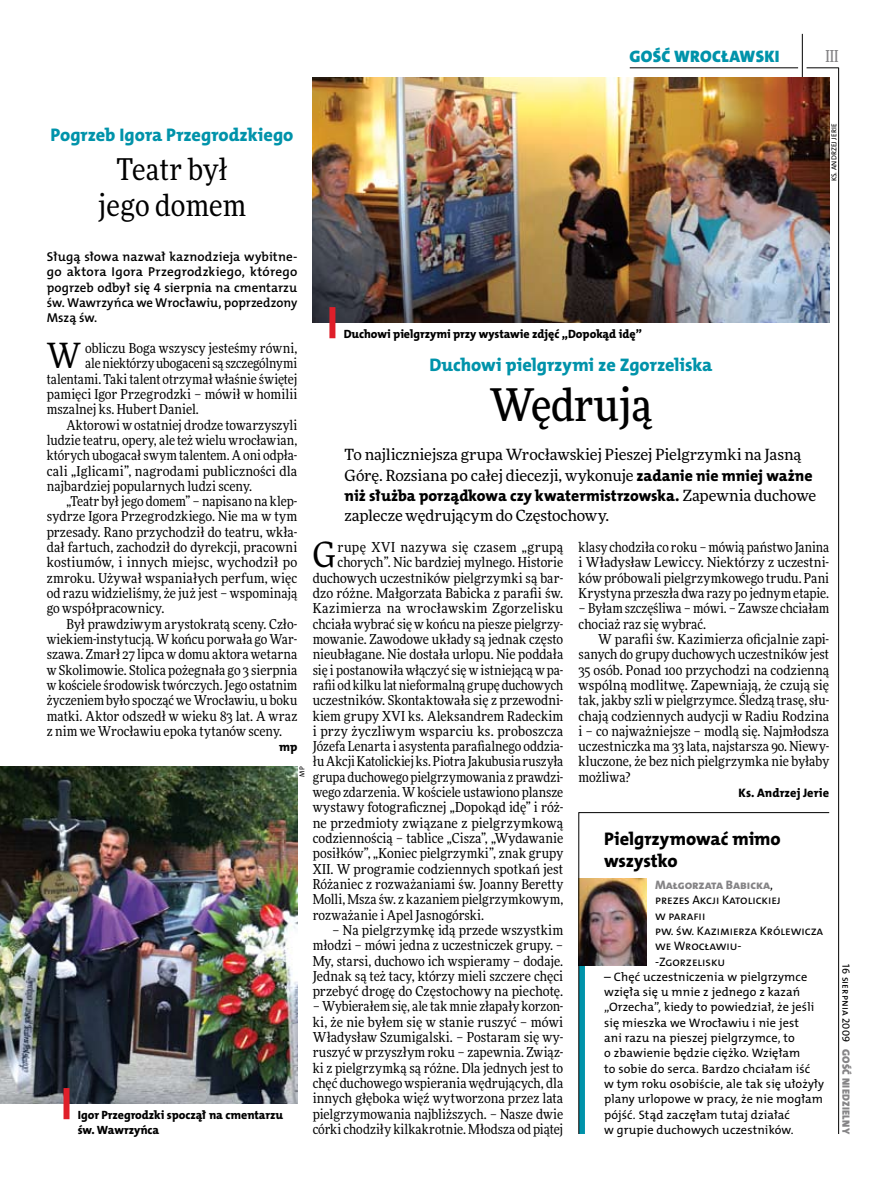
<style>
.page{position:relative;width:893px;height:1191px;background:#fff}
.page>*{position:absolute;margin:0;border:0;box-sizing:border-box;transform-origin:0 0}
.t1{font:500 45px "Freeday Narrow";color:#000}
.t2{font:34.8px "Freeday Narrow News";color:#000}
.t3{font:30px/36px "Freeday Narrow News";letter-spacing:.01em;color:#000;text-align:center}
.t4{font:18.3px "The Mix HP8 Ex Bld";letter-spacing:.005em;color:#0093aa}
.t5{font:18.3px/21.6px "The Mix HP8 Ex Bld";color:#000}
.t6{font:16.65px "The Mix HP9 Blk";letter-spacing:.02em;color:#0093aa}
.t7{font:500 16.5px "Freeday Narrow";color:#858486;scale:.9 1}
.t8{font:15.75px "The Mix HP8 Ex Bld";letter-spacing:-.005em;color:#000}
.t9{font:15.45px/20.4px "Freeday News";letter-spacing:-.01em;color:#000}
.t10{font:13.65px/15.3px "Freeday Narrow News";letter-spacing:.005em;color:#000;text-align:justify}
.t11{font:13.65px "Freeday Narrow News";letter-spacing:.03em;color:#000}
.t12{font:12.9px/15.3px "The Mix HP6 Se Bld";color:#000;text-align:justify}
.t13{font:12.3px/15.3px "The Mix HP5 Plain";color:#000}
.t14{font:12.3px "The Mix HP8 Ex Bld";letter-spacing:-.005em;color:#858486}
.t15{font:12.3px "The Mix HP8 Ex Bld";letter-spacing:.005em;color:#000}
.t16{font:12px/15.3px "The Mix HP8 Ex Bld";letter-spacing:-.005em;color:#000}
.t17{font:10.5px "The Mix HP9 Blk";letter-spacing:.025em;color:#858486}
.t18{font:10.5px "The Mix HP5 Plain";letter-spacing:.01em;color:#000}
.t19{font:7.2px "The Mix HP5 Plain";color:#000}
.s1{font-family:"The Mix HP8 Ex Bld";font-size:15.75px}
.s2{font-family:"Freeday News";font-size:15.45px}
.s3{font-family:"The Mix HP5 Plain";color:#000}
</style>
<div class="page">
<hr style="left:806px;top:68px;width:33px;height:1px;background:#000">
<hr style="left:630px;top:68px;width:168px;height:1px;background:#000">
<hr style="left:838px;top:68px;width:1px;height:1066px;background:#000">
<hr style="left:802px;top:34px;width:1px;height:43px;background:#000">
<img style="left:313px;top:77px;width:516px;height:245px">
<svg style="left:578px;top:812px;width:252px;height:322px"></svg>
<div style="left:329px;top:307px;width:6px;height:31px;background:#df1f2a"></div>
<img style="left:0;top:766px;width:297px;height:337px">
<div style="left:64px;top:1088px;width:6px;height:31px;background:#df1f2a"></div>
<h3 class="t4" style="left:51px;top:123px;width:244px">Pogrzeb Igora Przegrodzkiego</h3>
<h3 class="t3" style="left:98px;top:151px;width:149px">Teatr był jego domem</h3>
<p class="t6" style="left:629px;top:46px;width:152px">GOŚĆ WROCŁAWSKI</p>
<p class="t7" style="left:825px;top:46px;width:16px">III</p>
<p class="t19" style="left:829px;top:181px;width:59px;rotate:-90deg">ks. Andrzej Jerie</p>
<p class="t12" style="left:47px;top:249px;width:252px">Sługą słowa nazwał kaznodzieja wybitne&shy;go aktora Igora Przegrodzkiego, którego pogrzeb odbył się 4 sierpnia na cmentarzu św. Wawrzyńca we Wrocławiu, poprzedzony Mszą św.</p>
<h2 class="t2" style="left:47px;top:334px;width:36px">W</h2>
<p class="t10" style="left:85px;top:340px;width:214px">obliczu Boga wszyscy jesteśmy równi,</p>
<p class="t16" style="left:344px;top:326px;width:300px">Duchowi pielgrzymi przy wystawie zdjęć „Dopokąd idę”</p>
<h3 class="t4" style="left:429px;top:353px;width:284px">Duchowi pielgrzymi ze Zgorzeliska</h3>
<h1 class="t1" style="left:490px;top:377px;width:164px">Wędrują</h1>
<p class="t9" style="left:345px;top:444px;width:469px">To najliczniejsza grupa Wrocławskiej Pieszej Pielgrzymki na Jasną<br>Górę. Rozsiana po całej diecezji, wykonuje <span class="s1">zadanie nie mniej ważne</span></p>
<p class="t8" style="left:345px;top:485px;width:473px">niż służba porządkowa czy kwatermistrzowska. <span class="s2">Zapewnia duchowe</span></p>
<p class="t9" style="left:345px;top:505px;width:266px">zaplecze wędrującym do Częstochowy.</p>
<p class="t10" style="left:85px;top:356px;width:214px">ale niektórzy ubogaceni są szczególnymi</p>
<p class="t10" style="left:47px;top:371px;width:252px">talentami. Taki talent otrzymał właśnie świętej</p>
<p class="t10" style="left:47px;top:386px;width:252px">pamięci Igor Przegrodzki – mówił w homilii</p>
<p class="t10" style="left:47px;top:401px;width:154px">mszalnej ks. Hubert Daniel.</p>
<p class="t10" style="left:66px;top:417px;width:233px">Aktorowi w ostatniej drodze towarzyszyli</p>
<p class="t10" style="left:47px;top:432px;width:252px">ludzie teatru, opery, ale też wielu wrocławian,</p>
<p class="t10" style="left:47px;top:447px;width:252px">których ubogacał swym talentem. A oni odpła-</p>
<p class="t10" style="left:47px;top:463px;width:252px">cali „Iglicami”, nagrodami publiczności dla</p>
<p class="t10" style="left:47px;top:478px;width:207px">najbardziej popularnych ludzi sceny.</p>
<p class="t10" style="left:66px;top:493px;width:233px">„Teatr był jego domem” – napisano na klep-</p>
<p class="t10" style="left:47px;top:509px;width:252px">sydrze Igora Przegrodzkiego. Nie ma w tym</p>
<p class="t10" style="left:47px;top:524px;width:252px">przesady. Rano przychodził do teatru, wkła-</p>
<p class="t10" style="left:47px;top:539px;width:252px">dał fartuch, zachodził do dyrekcji, pracowni</p>
<p class="t10" style="left:47px;top:555px;width:252px">kostiumów, i innych miejsc, wychodził po</p>
<p class="t10" style="left:47px;top:570px;width:252px">zmroku. Używał wspaniałych perfum, więc</p>
<p class="t10" style="left:47px;top:585px;width:252px">od razu widzieliśmy, że już jest – wspominają</p>
<p class="t10" style="left:47px;top:600px;width:119px">go współpracownicy.</p>
<p class="t10" style="left:66px;top:616px;width:233px">Był prawdziwym arystokratą sceny. Czło-</p>
<p class="t10" style="left:47px;top:631px;width:252px">wiekiem-instytucją. Wkońcu porwała go War-</p>
<p class="t10" style="left:47px;top:646px;width:252px">szawa. Zmarł 27 lipca w domu aktora wetarna</p>
<p class="t10" style="left:47px;top:662px;width:252px">w Skolimowie. Stolica pożegnała go 3 sierpnia</p>
<p class="t10" style="left:47px;top:677px;width:252px">w kościele środowisk twórczych. Jego ostatnim</p>
<p class="t10" style="left:47px;top:692px;width:252px">życzeniem było spocząć we Wrocławiu, u boku</p>
<p class="t10" style="left:47px;top:708px;width:252px">matki. Aktor odszedł w wieku 83 lat. A wraz</p>
<p class="t10" style="left:47px;top:723px;width:237px">z nim we Wrocławiu epoka tytanów sceny.</p>
<p class="t15" style="left:279px;top:739px;width:20px">mp</p>
<h2 class="t2" style="left:313px;top:533px;width:24px">G</h2>
<p class="t11" style="left:338px;top:539px;width:227px">rupę XVI nazywa się czasem „grupą</p>
<p class="t10" style="left:579px;top:539px;width:252px">klasy chodziła co roku – mówią państwo Janina i Władysław Lewiccy. Niektórzy z uczestni&shy;ków próbowali pielgrzymkowego trudu. Pani Krystyna przeszła dwa razy po jednym etapie.</p>
<p class="t10" style="left:579px;top:600px;width:252px">– Byłam szczęśliwa – mówi. – Zawsze chciałam chociaż raz się wybrać.</p>
<p class="t10" style="left:579px;top:631px;width:252px;text-indent:20px">W parafii św. Kazimierza oficjalnie zapi&shy;sanych do grupy duchowych uczestników jest 35 osób. Ponad 100 przychodzi na codzienną wspólną modlitwę. Zapewniają, że czują się tak, jakby szli w pielgrzymce. Śledzą trasę, słu&shy;chają codziennych audycji w Radiu Rodzina i – co najważniejsze – modlą się. Najmłodsza uczestniczka ma 33 lata, najstarsza 90. Niewy&shy;kluczone, że bez nich pielgrzymka nie byłaby możliwa?</p>
<p class="t15" style="left:738px;top:785px;width:92px">Ks. Andrzej Jerie</p>
<p class="t10" style="left:338px;top:555px;width:227px">chorych”. Nic bardziej mylnego. Historie</p>
<p class="t10" style="left:313px;top:570px;width:252px">duchowych uczestników pielgrzymki są bar-</p>
<p class="t10" style="left:313px;top:585px;width:252px">dzo różne. Małgorzata Babicka z parafii św.</p>
<p class="t10" style="left:313px;top:600px;width:252px">Kazimierza na wrocławskim Zgorzelisku</p>
<p class="t10" style="left:313px;top:616px;width:252px">chciała wybrać się w końcu na piesze pielgrzy-</p>
<p class="t10" style="left:313px;top:631px;width:252px">mowanie. Zawodowe układy są jednak często</p>
<p class="t10" style="left:313px;top:646px;width:252px">nieubłagane. Nie dostała urlopu. Nie poddała</p>
<p class="t10" style="left:313px;top:662px;width:252px">się i postanowiła włączyć się w istniejącą w pa-</p>
<p class="t10" style="left:313px;top:677px;width:252px">rafii od kilku lat nieformalną grupę duchowych</p>
<p class="t10" style="left:313px;top:692px;width:252px">uczestników. Skontaktowała się z przewodni-</p>
<p class="t10" style="left:313px;top:708px;width:252px">kiem grupy XVI ks. Aleksandrem Radeckim</p>
<p class="t10" style="left:313px;top:723px;width:252px">i przy życzliwym wsparciu ks. proboszcza</p>
<p class="t10" style="left:313px;top:738px;width:252px">Józefa Lenarta i asystenta parafialnego oddzia-</p>
<p class="t10" style="left:313px;top:754px;width:252px">łu Akcji Katolickiej ks. Piotra Jakubusia ruszyła</p>
<p class="t10" style="left:313px;top:769px;width:252px">grupa duchowego pielgrzymowania z prawdzi-</p>
<p class="t10" style="left:313px;top:784px;width:252px">wego zdarzenia. W kościele ustawiono plansze</p>
<p class="t10" style="left:313px;top:799px;width:252px">wystawy fotograficznej „Dopokąd idę” i róż-</p>
<p class="t10" style="left:313px;top:815px;width:252px">ne przedmioty związane z pielgrzymkową</p>
<p class="t10" style="left:313px;top:830px;width:252px">codziennością – tablice „Cisza”, „Wydawanie</p>
<p class="t10" style="left:313px;top:845px;width:252px">posiłków”, „Koniec pielgrzymki”, znak grupy</p>
<p class="t10" style="left:313px;top:861px;width:252px">XII. W programie codziennych spotkań jest</p>
<p class="t10" style="left:313px;top:876px;width:252px">Różaniec z rozważaniami św. Joanny Beretty</p>
<p class="t10" style="left:313px;top:891px;width:252px">Molli, Msza św. z kazaniem pielgrzymkowym,</p>
<p class="t10" style="left:313px;top:907px;width:173px">rozważanie i Apel Jasnogórski.</p>
<p class="t10" style="left:313px;top:922px;width:252px;text-indent:20px">– Na pielgrzymkę idą przede wszystkim młodzi – mówi jedna z uczestniczek grupy. – My, starsi, duchowo ich wspieramy – dodaje.<br>Jednak są też tacy, którzy mieli szczere chęci przebyć drogę do Częstochowy na piechotę.</p>
<p class="t10" style="left:313px;top:998px;width:252px">– Wybierałem się, ale tak mnie złapały korzon&shy;ki, że nie byłem się w stanie ruszyć – mówi Władysław Szumigalski. – Postaram się wy&shy;ruszyć w przyszłym roku – zapewnia. Związ&shy;ki z pielgrzymką są różne. Dla jednych jest to chęć duchowego wspierania wędrujących, dla innych głęboka więź wytworzona przez lata pielgrzymowania najbliższych. – Nasze dwie córki chodziły kilkakrotnie. Młodsza od piątej</p>
<p class="t19" style="left:298px;top:777px;width:11px;rotate:-90deg">mp</p>
<h3 class="t5" style="left:604px;top:828px;width:178px">Pielgrzymować mimo wszystko</h3>
<p class="t14" style="left:655px;top:877px;width:119px">Małgorzata Babicka<span class="s3">,</span></p>
<p class="t13" style="left:655px;top:892px;width:170px">prezes Akcji Katolickiej<br>w parafii<br>pw. św. Kazimierza Królewicza we Wrocławiu-<br>-Zgorzelisku</p>
<p class="t13" style="left:604px;top:969px;width:222px">– Chęć uczestniczenia w pielgrzymce wzięła się u mnie z jednego z kazań „Orzecha”, kiedy to powiedział, że jeśli się mieszka we Wrocławiu i nie jest<br>ani razu na pieszej pielgrzymce, to<br>o zbawienie będzie ciężko. Wzięłam<br>to sobie do serca. Bardzo chciałam iść<br>w tym roku osobiście, ale tak się ułożyły plany urlopowe w pracy, że nie mogłam pójść. Stąd zaczęłam tutaj działać<br>w grupie duchowych uczestników.</p>
<p class="t16" style="left:78px;top:1107px;width:207px">Igor Przegrodzki spoczął na cmentarzu św. Wawrzyńca</p>
<p class="t18" style="left:853px;top:964px;width:79px;rotate:90deg">16 sierpnia 2009</p>
<p class="t17" style="left:853px;top:1049px;width:86px;rotate:90deg">GOŚĆ NIEDZIELNY</p>
</div>
